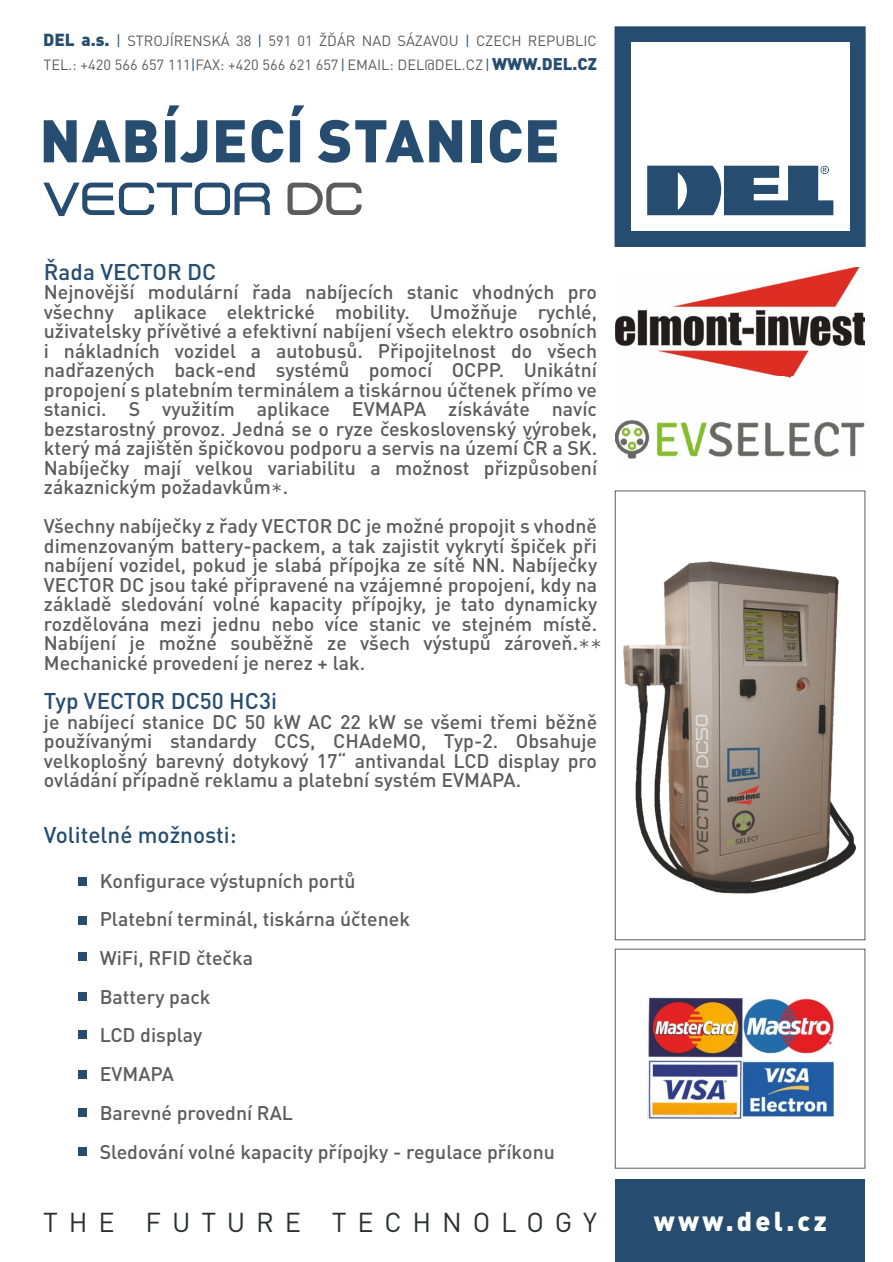
<style>
.page{position:relative;width:893px;height:1262px;background:#fff}
.page>*{position:absolute;margin:0;border:0;box-sizing:border-box;transform-origin:0 0}
.t1{font:700 59.25px "DIN Pro";letter-spacing:.015em;color:#264d70}
.t2{font:27px "DIN Pro";letter-spacing:.4em;color:#293033}
.t3{font:700 27px "DIN Pro";letter-spacing:.12em;color:#fff}
.t4{font:500 22.5px "DIN Pro";color:#264d70}
.t5{font:500 19.5px/19.5px "DIN Pro";color:#5c5c5c;text-align:justify}
.t6{font:14.55px/23.9px "DIN Pro";color:#5c5c5c}
.s1{font-weight:700;font-size:17.25px;color:#264d70}
.s2{font-size:15px;color:#264d70}
.s3{color:#264d70}
.s4{font-weight:700;font-size:16.8px;color:#264d70}
.s5{font-family:"Meiryo";font-weight:400}
</style>
<div class="page">
<div style="left:615px;top:1179px;width:249px;height:82px;background:#264d70"></div>
<div style="left:78px;top:1146px;width:8px;height:9px;background:#264d70"></div>
<div style="left:78px;top:1108px;width:8px;height:8px;background:#264d70"></div>
<div style="left:78px;top:876px;width:8px;height:9px;background:#264d70"></div>
<div style="left:78px;top:916px;width:8px;height:9px;background:#264d70"></div>
<div style="left:78px;top:992px;width:8px;height:9px;background:#264d70"></div>
<div style="left:78px;top:1030px;width:8px;height:8px;background:#264d70"></div>
<div style="left:78px;top:1070px;width:8px;height:8px;background:#264d70"></div>
<div style="left:78px;top:952px;width:8px;height:9px;background:#264d70"></div>
<div style="left:614px;top:948px;width:251px;height:220px;border:1px solid #5c5c5c"></div>
<svg style="left:614px;top:26px;width:251px;height:221px;background:#315677"></svg>
<div style="left:631px;top:43px;width:218px;height:188px;background:#fff"></div>
<svg style="left:627px;top:166px;width:225px;height:68px"></svg>
<img style="left:615px;top:267px;width:249px;height:110px">
<img style="left:615px;top:377px;width:250px;height:82px">
<img style="left:647px;top:997px;width:186px;height:122px">
<svg style="left:43px;top:183px;width:227px;height:33px"></svg>
<svg style="left:287px;top:183px;width:74px;height:32px"></svg>
<img style="left:614px;top:524px;width:252px;height:371px">
<p class="t6" style="left:43px;top:30px;width:555px"><span class="s1">DEL a.s.</span> <span class="s2">|</span> STROJÍRENSKÁ 38 <span class="s3">|</span> 591 01 ŽĎÁR NAD SÁZAVOU <span class="s3">|</span> CZECH REPUBLIC<br>TEL.: +420 566 657 111<span class="s3">|</span>FAX: +420 566 621 657 <span class="s3">|</span>EMAIL: DEL@DEL.CZ<span class="s3">|</span><span class="s4">WWW.DEL.CZ</span></p>
<h1 class="t1" style="left:39px;top:117px;width:522px">NABÍJECÍ STANICE</h1>
<p class="t4" style="left:44px;top:263px;width:174px">Řada VECTOR DC</p>
<p class="t5" style="left:44px;top:284px;width:555px">Nejnovější modulární řada nabíjecích stanic vhodných pro všechny aplikace elektrické mobility. Umožňuje rychlé, uživatelsky přívětivé a efektivní nabíjení všech elektro osobních i nákladních vozidel a autobusů. Připojitelnost do všech nadřazených back-end systémů pomocí OCPP. Unikátní propojení s platebním terminálem a tiskárnou účtenek přímo ve stanici. S využitím aplikace EVMAPA získáváte navíc bezstarostný provoz. Jedná se o ryze československý výrobek, který má zajištěn špičkovou podporu a servis na území ČR a SK.<br>Nabíječky mají velkou variabilitu a možnost přizpůsobení zákaznickým požadavkům<span class="s5">∗</span>.</p>
<p class="t5" style="left:44px;top:518px;width:560px;text-align:left">Všechny nabíječky z řady VECTOR DC je možné propojit s vhodně dimenzovaným battery-packem, a tak zajistit vykrytí špiček při nabíjení vozidel, pokud je slabá přípojka ze sítě NN. Nabíječky VECTOR DC jsou také připravené na vzájemné propojení, kdy na základě sledování volné kapacity přípojky, je tato dynamicky rozdělována mezi jednu nebo více stanic ve stejném místě.<br>Nabíjení je možné souběžně ze všech výstupů zároveň.<span class="s5">∗∗ </span>Mechanické provedení je nerez + lak.</p>
<p class="t4" style="left:44px;top:692px;width:234px">Typ VECTOR DC50 HC3i</p>
<p class="t5" style="left:44px;top:713px;width:554px">je nabíjecí stanice DC 50 kW AC 22 kW se všemi třemi běžně používanými standardy CCS, CHAdeMO, Typ-2. Obsahuje velkoplošný barevný dotykový 17“ antivandal LCD display pro ovládání případně reklamu a platební systém EVMAPA.</p>
<p class="t4" style="left:44px;top:825px;width:194px">Volitelné možnosti:</p>
<p class="t5" style="left:100px;top:863px;width:456px;line-height:38.7px;text-align:left">Konfigurace výstupních portů<br>Platební terminál, tiskárna účtenek<br>WiFi, RFID čtečka<br>Battery pack<br>LCD display<br>EVMAPA<br>Barevné provední RAL<br>Sledování volné kapacity přípojky - regulace příkonu</p>
<h2 class="t2" style="left:43px;top:1210px;width:555px">THE FUTURE TECHNOLOGY</h2>
<h2 class="t3" style="left:653px;top:1210px;width:175px">www.del.cz</h2>
</div>
